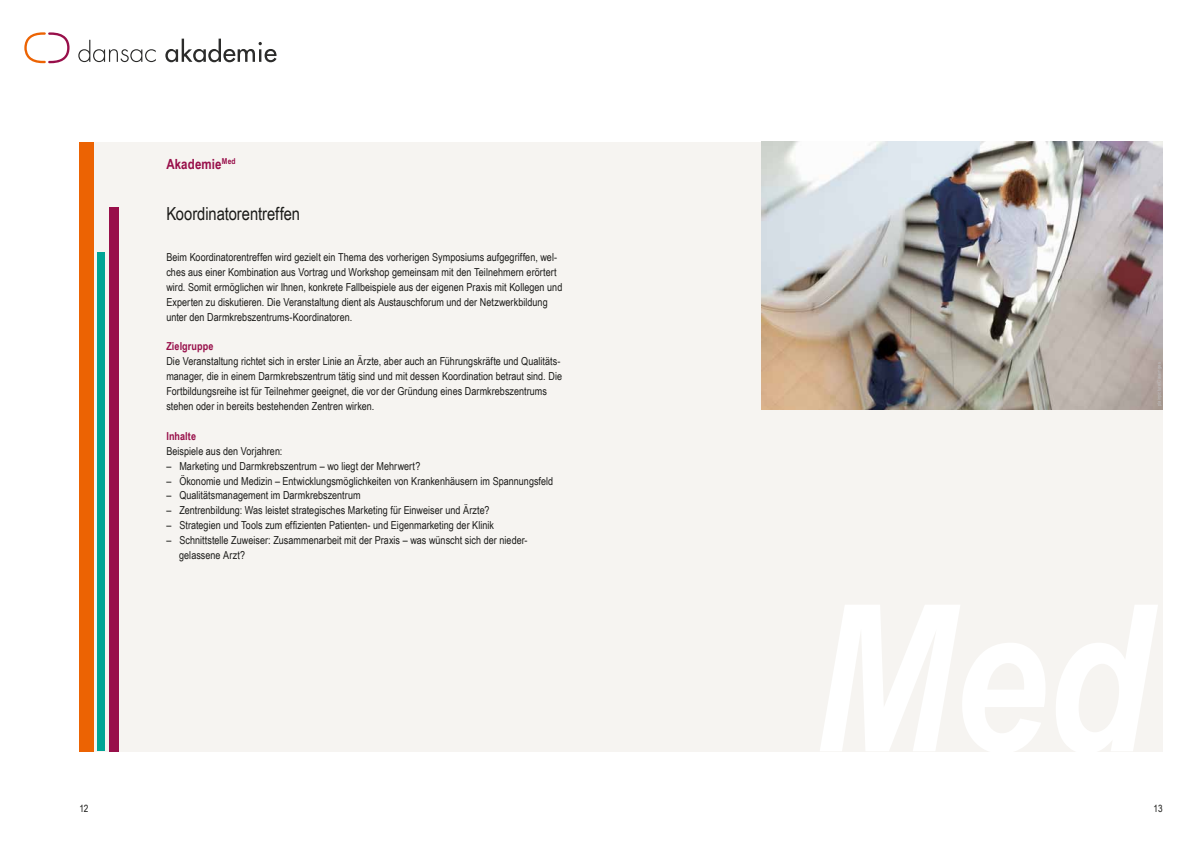
<style>
.page{position:relative;width:1191px;height:842px;background:#fff}
.page>*{position:absolute;margin:0;border:0;box-sizing:border-box;transform-origin:0 0}
.t1{font:18px "Arial Narrow";letter-spacing:-.005em;color:#1a1a18}
.t2{font:700 14px "Arial Narrow";letter-spacing:.015em;color:#980f4a}
.t3{font:11px/14.9px "Arial Narrow";letter-spacing:.005em;color:#1a1a18}
.t4{font:700 11px "Arial Narrow";letter-spacing:.01em;color:#980f4a}
.t5{font:10px "Arial Narrow";color:#1a1a18}
</style>
<div class="page">
<svg style="left:78px;top:40px;width:78px;height:22px"></svg>
<svg style="left:165px;top:39px;width:111px;height:23px"></svg>
<svg style="left:24px;top:32px;width:46px;height:31px"></svg>
<div style="left:79px;top:142px;width:1083px;height:609px;background:#f6f4f1"></div>
<img style="left:761px;top:142px;width:401px;height:268px">
<div style="left:79px;top:142px;width:15px;height:609px;background:#ec6303"></div>
<div style="left:109px;top:207px;width:10px;height:544px;background:#980f4a"></div>
<div style="left:97px;top:252px;width:7px;height:499px;background:#00a495"></div>
<p class="t2" style="left:166px;top:153px;width:71px">Akademie<sup>Med</sup></p>
<h1 class="t1" style="left:166px;top:200px;width:135px">Koordinatorentreffen</h1>
<p class="t3" style="left:166px;top:249px;width:397px">Beim Koordinatorentreffen wird gezielt ein Thema des vorherigen Symposiums aufgegriffen, wel&shy;ches aus einer Kombination aus Vortrag und Workshop gemeinsam mit den Teilnehmern erörtert wird. Somit ermöglichen wir Ihnen, konkrete Fallbeispiele aus der eigenen Praxis mit Kollegen und Experten zu diskutieren. Die Veranstaltung dient als Austauschforum und der Netzwerkbildung unter den Darmkrebszentrums-Koordinatoren.</p>
<p class="t4" style="left:166px;top:338px;width:49px">Zielgruppe</p>
<p class="t3" style="left:166px;top:354px;width:397px">Die Veranstaltung richtet sich in erster Linie an Ärzte, aber auch an Führungskräfte und Qualitäts&shy;manager, die in einem Darmkrebszentrum tätig sind und mit dessen Koordination betraut sind. Die Fortbildungsreihe ist für Teilnehmer geeignet, die vor der Gründung eines Darmkrebszentrums stehen oder in bereits bestehenden Zentren wirken.</p>
<p class="t4" style="left:166px;top:428px;width:31px">Inhalte</p>
<p class="t3" style="left:166px;top:443px;width:117px">Beispiele aus den Vorjahren:</p>
<p class="t3" style="left:166px;top:458px;width:255px">– Marketing und Darmkrebszentrum – wo liegt der Mehrwert?</p>
<p class="t3" style="left:166px;top:473px;width:388px">– Ökonomie und Medizin – Entwicklungsmöglichkeiten von Krankenhäusern im Spannungsfeld</p>
<p class="t3" style="left:166px;top:488px;width:196px">– Qualitätsmanagement im Darmkrebszentrum</p>
<p class="t3" style="left:166px;top:503px;width:324px">– Zentrenbildung: Was leistet strategisches Marketing für Einweiser und Ärzte?</p>
<p class="t3" style="left:166px;top:517px;width:329px">– Strategien und Tools zum effizienten Patienten- und Eigenmarketing der Klinik</p>
<p class="t3" style="left:179px;top:532px;width:349px;text-indent:-13px">– Schnittstelle Zuweiser: Zusammenarbeit mit der Praxis – was wünscht sich der nieder&shy;gelassene Arzt?</p>
<p class="t5" style="left:79px;top:801px;width:11px">12</p>
<p class="t5" style="left:1153px;top:801px;width:11px">13</p>
</div>
